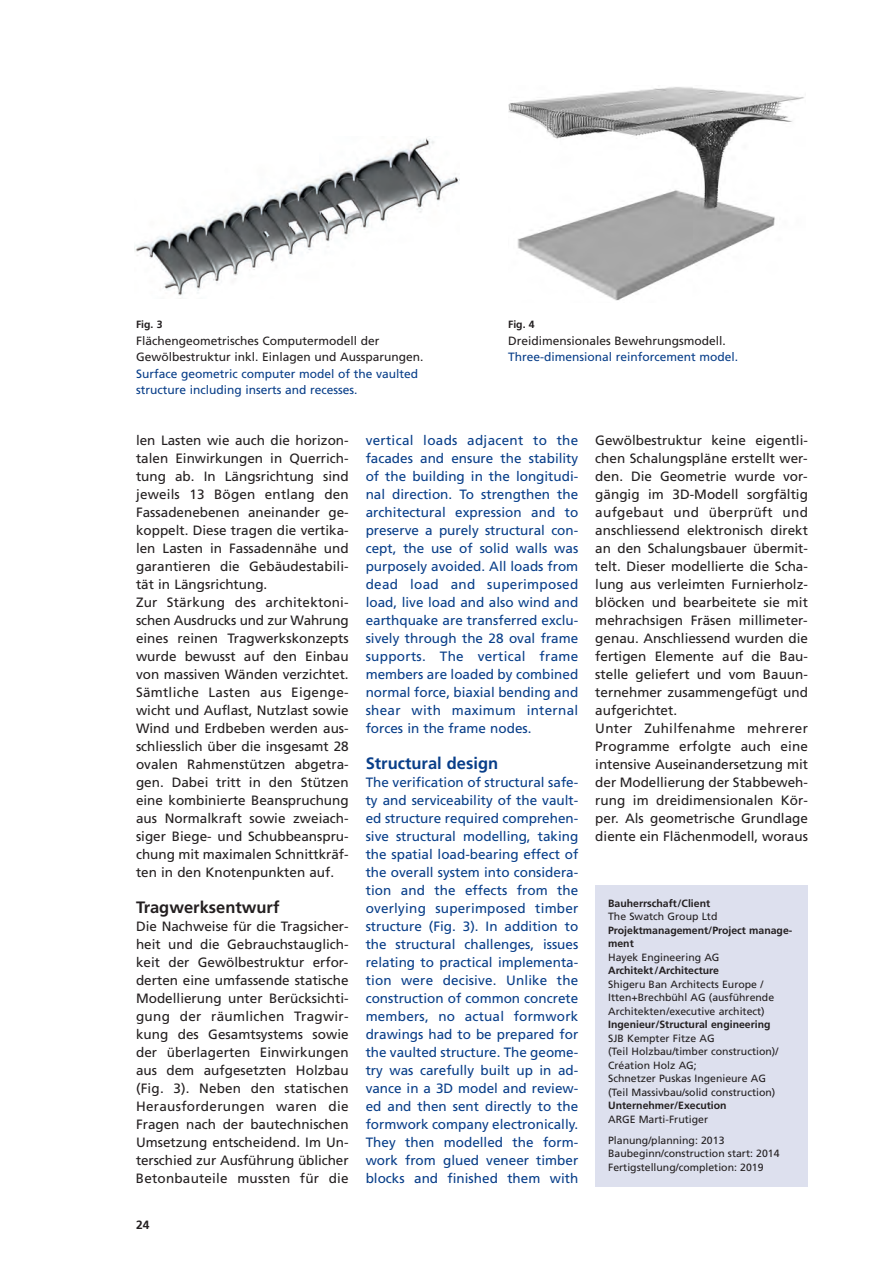
<style>
.page{position:relative;width:893px;height:1263px;background:#fff}
.page>*{position:absolute;margin:0;border:0;box-sizing:border-box;transform-origin:0 0}
.t1{font:700 16.5px "Frutiger";color:#231f20}
.t2{font:700 16.5px "Frutiger";color:#083e89}
.t3{font:13.5px/18px "Frutiger";color:#231f20}
.t4{font:13.5px/18px "Frutiger";color:#083e89;text-align:justify}
.t5{font:12px/16.5px "Frutiger";color:#231f20}
.t6{font:12px/16.5px "Frutiger";color:#083e89}
.t7{font:700 12px "Frutiger";color:#231f20}
.t8{font:10.5px/13.5px "Frutiger";color:#231f20}
.t9{font:700 10.5px/13.5px "Frutiger";color:#231f20}
</style>
<div class="page">
<img style="left:508px;top:87px;width:296px;height:214px">
<img style="left:135px;top:138px;width:325px;height:158px">
<div style="left:595px;top:885px;width:213px;height:301px;background:#dde0ee"></div>
<p class="t9" style="left:136px;top:319px;width:28px">Fig. 3</p>
<p class="t5" style="left:136px;top:333px;width:289px">Flächengeometrisches Computermodell der<br>Gewölbestruktur inkl. Einlagen und Aussparungen.</p>
<p class="t6" style="left:136px;top:366px;width:284px">Surface geometric computer model of the vaulted structure including inserts and recesses.</p>
<p class="t9" style="left:508px;top:319px;width:28px">Fig. 4</p>
<p class="t5" style="left:508px;top:333px;width:219px">Dreidimensionales Bewehrungsmodell.</p>
<p class="t6" style="left:508px;top:350px;width:232px">Three-dimensional reinforcement model.</p>
<p class="t3" style="left:136px;top:432px;width:214px">len Lasten wie auch die horizon&shy;talen Einwirkungen in Querrich - tung ab. In Längsrichtung sind jeweils 13 Bögen entlang den<br>Fassadenebenen aneinander ge - kop pelt. Diese tragen die vertika&shy;len Lasten in Fassadennähe und garantieren die Gebäude stabi li - tät in Längsrichtung.<br>Zur Stärkung des architektoni&shy;schen Ausdrucks und zur Wah rung eines reinen Tragwerkskonzepts wurde bewusst auf den Einbau von massiven Wänden verzichtet.<br>Sämtliche Lasten aus Eigenge - wicht und Auflast, Nutzlast sowie<br>Wind und Erdbeben werden aus&shy;schliesslich über die insgesamt 28 ovalen Rahmenstützen abgetra&shy;gen. Dabei tritt in den Stützen eine kombinierte Beanspruchung aus Normalkraft sowie zweiach - siger Biege- und Schubbean spru - chung mit maximalen Schnitt kräf - ten in den Knotenpunkten auf.</p>
<p class="t1" style="left:136px;top:901px;width:145px">Tragwerksentwurf</p>
<p class="t3" style="left:136px;top:918px;width:214px;text-align:justify">Die Nachweise für die Trag si cher - heit und die Gebrauchstaug lich - keit der Gewölbestruktur erfor&shy;derten eine umfassende statische Modellierung unter Berücksich ti - gung der räumlichen Tragwir - kung des Gesamtsystems sowie der überlagerten Einwirkungen aus dem aufgesetzten Holzbau (Fig. 3). Neben den statischen Herausforderungen waren die Fragen nach der bautechnischen Umsetzung entscheidend. Im Un - terschied zur Ausführung üblicher Betonbauteile mussten für die</p>
<p class="t7" style="left:136px;top:1220px;width:15px">24</p>
<p class="t4" style="left:366px;top:432px;width:214px">vertical loads adjacent to the facades and ensure the stability of the building in the longitudi&shy;nal direction. To strengthen the ar chitectural expression and to pre serve a purely structural con&shy;cept, the use of solid walls was purposely avoided. All loads from dead load and superimposed load, live load and also wind and earthquake are transferred exclu&shy;sively through the 28 oval frame supports. The vertical frame mem bers are loaded by combined normal force, biaxial bending and shear with maximum internal forces in the frame nodes.</p>
<p class="t2" style="left:366px;top:757px;width:134px">Structural design</p>
<p class="t4" style="left:366px;top:774px;width:214px">The verification of structural safe - ty and serviceability of the vault - ed structure required comprehen&shy;sive structural modelling, taking the spatial load-bearing effect of the overall system into considera&shy;tion and the effects from the overlying superimposed timber structure (Fig. 3). In addition to the structural challenges, issues relating to practical implementa&shy;tion were decisive. Unlike the con struction of common concrete members, no actual formwork drawings had to be prepared for the vaulted structure. The geome&shy;try was carefully built up in ad - vance in a 3D model and review - ed and then sent directly to the formwork company electronically.<br>They then modelled the form&shy;work from glued veneer timber blocks and finished them with</p>
<p class="t3" style="left:595px;top:432px;width:214px">Gewölbestruktur keine ei gent li - chen Schalungspläne erstellt wer&shy;den. Die Geometrie wurde vor&shy;gängig im 3D-Modell sorgfältig aufgebaut und überprüft und anschliessend elektronisch direkt an den Schalungsbauer übermit&shy;telt. Dieser modellierte die Scha - lung aus verleimten Furnierholz - blöcken und bearbeitete sie mit mehrachsigen Fräsen millimeter&shy;genau. Anschliessend wurden die fertigen Elemente auf die Bau - stelle geliefert und vom Bauun - ter nehmer zusammengefügt und aufgerichtet.<br>Unter Zuhilfenahme mehrerer<br>Pro gramme erfolgte auch eine intensive Auseinandersetzung mit der Modellierung der Stabbeweh - rung im dreidimensionalen Kör - per. Als geometrische Grundlage diente ein Flächenmodell, woraus</p>
<p class="t9" style="left:608px;top:897px;width:104px">Bauherrschaft/Client</p>
<p class="t8" style="left:608px;top:911px;width:111px">The Swatch Group Ltd</p>
<p class="t9" style="left:608px;top:924px;width:186px">Projektmanagement/Project manage&shy;ment</p>
<p class="t8" style="left:608px;top:951px;width:113px">Hayek Engineering AG</p>
<p class="t9" style="left:608px;top:965px;width:112px">Architekt/Architecture</p>
<p class="t8" style="left:608px;top:978px;width:168px">Shigeru Ban Architects Europe /<br>Itten+Brechbühl AG (ausführende<br>Architekten/executive architect)</p>
<p class="t9" style="left:608px;top:1019px;width:164px">Ingenieur/Structural engineering</p>
<p class="t8" style="left:608px;top:1032px;width:172px">SJB Kempter Fitze AG<br>(Teil Holzbau/timber construction)/<br>Création Holz AG;<br>Schnetzer Puskas Ingenieure AG (Teil Massivbau/solid construction)</p>
<p class="t9" style="left:608px;top:1100px;width:120px">Unternehmer/Execution</p>
<p class="t8" style="left:608px;top:1109px;width:118px;line-height:21px">ARGE Marti-Frutiger<br>Planung/planning: 2013</p>
<p class="t8" style="left:608px;top:1148px;width:173px">Baubeginn/construction start: 2014<br>Fertigstellung/completion: 2019</p>
</div>
